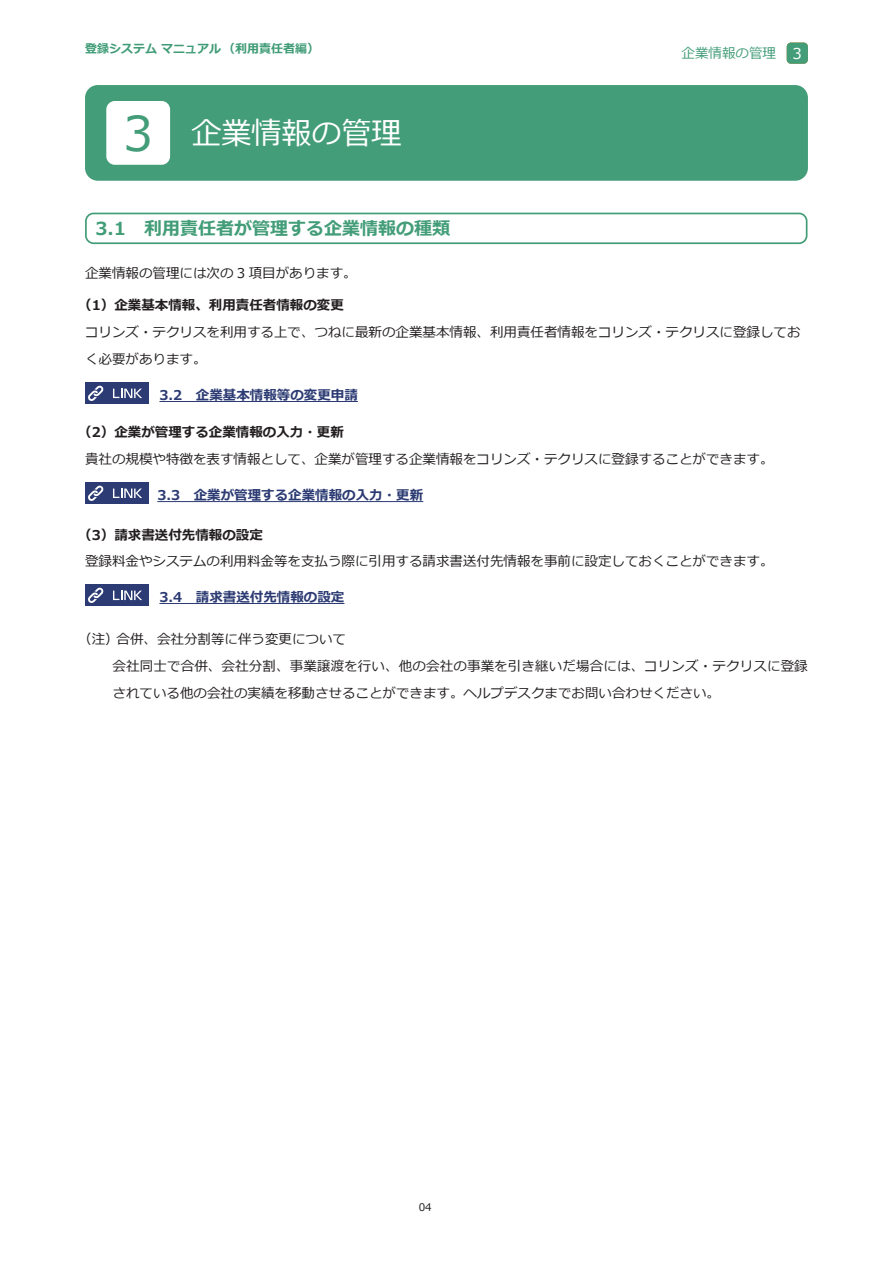
<style>
.page{position:relative;width:893px;height:1263px;background:#fff}
.page>*{position:absolute;margin:0;border:0;box-sizing:border-box;transform-origin:0 0}
.t1{font:48px "Meiryo";color:#439d78}
.t2{font:30px "Meiryo";color:#fff}
.t3{font:700 18px "Meiryo";color:#439d78}
.t4{font:15px "Meiryo";color:#fff}
.t5{font:13.5px/27px "Meiryo";color:#231f20}
.t6{font:700 13.5px "Meiryo";color:#231f20}
.t7{font:700 13.5px "Meiryo";color:#2c3b73}
.t8{font:13.5px "Meiryo";color:#439d78}
.t9{font:700 12px "Meiryo";color:#409c77}
.t10{font:10.5px "Meiryo";color:#231f20}
</style>
<div class="page">
<div style="left:85px;top:85px;width:723px;height:96px;background:#439d78;border-radius:13px"></div>
<div style="left:106px;top:101px;width:64px;height:64px;background:#fff;border-radius:9px"></div>
<div style="left:787px;top:43px;width:21px;height:21px;background:#439d78;border-radius:4px"></div>
<div style="left:85px;top:213px;width:722px;height:31px;border:2px solid #439d78;border-radius:8px"></div>
<div style="left:106px;top:383px;width:43px;height:21px;background:#2c3b73"></div>
<svg style="left:113px;top:389px;width:29px;height:9px"></svg>
<div style="left:85px;top:383px;width:21px;height:21px;background:#2c3b73"></div>
<svg style="left:88px;top:386px;width:15px;height:15px"></svg>
<div style="left:106px;top:483px;width:43px;height:21px;background:#2c3b73"></div>
<svg style="left:113px;top:488px;width:29px;height:10px"></svg>
<div style="left:85px;top:483px;width:21px;height:21px;background:#2c3b73"></div>
<svg style="left:88px;top:486px;width:15px;height:15px"></svg>
<div style="left:106px;top:585px;width:43px;height:21px;background:#2c3b73"></div>
<svg style="left:113px;top:591px;width:29px;height:9px"></svg>
<div style="left:85px;top:585px;width:21px;height:21px;background:#2c3b73"></div>
<svg style="left:88px;top:588px;width:15px;height:15px"></svg>
<hr style="left:159px;top:401px;width:199px;height:1px;background:#2c3b73">
<hr style="left:157px;top:501px;width:266px;height:1px;background:#2c3b73">
<hr style="left:159px;top:603px;width:185px;height:1px;background:#2c3b73">
<p class="t9" style="left:85px;top:41px;width:235px">登録システムマニュアル（利用責任者編(</p>
<h1 class="t1" style="left:123px;top:100px;width:31px">3</h1>
<h2 class="t2" style="left:191px;top:112px;width:211px">企業情報の管理</h2>
<p class="t8" style="left:681px;top:44px;width:96px">企業情報の管理</p>
<p class="t4" style="left:793px;top:43px;width:11px">13</p>
<h3 class="t3" style="left:95px;top:216px;width:356px">3.1　利用責任者が管理する企業情報の種類</h3>
<p class="t5" style="left:85px;top:260px;width:273px">企業情報の管理には次の 3 項目があります。</p>
<p class="t6" style="left:78px;top:295px;width:267px">（1）企業基本情報、利用責任者情報の変更</p>
<p class="t5" style="left:85px;top:319px;width:717px">コリンズ・テクリスを利用する上で、つねに最新の企業基本情報、利用責任者情報をコリンズ・テクリスに登録しておく必要があります。</p>
<p class="t7" style="left:159px;top:385px;width:200px">3.2　企業基本情報等の変更申請</p>
<p class="t6" style="left:78px;top:423px;width:267px">（2）企業が管理する企業情報の入力・更新</p>
<p class="t5" style="left:85px;top:446px;width:690px">貴社の規模や特徴を表す情報として、企業が管理する企業情報をコリンズ・テクリスに登録することができます。</p>
<p class="t7" style="left:157px;top:485px;width:267px">3.3　企業が管理する企業情報の入力・更新</p>
<p class="t6" style="left:78px;top:525px;width:186px">（3）請求書送付先情報の設定</p>
<p class="t5" style="left:85px;top:548px;width:690px">登録料金やシステムの利用料金等を支払う際に引用する請求書送付先情報を事前に設定しておくことができます。</p>
<p class="t7" style="left:159px;top:587px;width:186px">3.4　請求書送付先情報の設定</p>
<p class="t5" style="left:117px;top:627px;width:231px">合併、会社分割等に伴う変更について</p>
<p class="t5" style="left:113px;top:627px;width:697px;text-indent:-34px">（注）<br>会社同士で合併、会社分割、事業譲渡を行い、他の会社の事業を引き継いだ場合には、コリンズ・テクリスに登録されている他の会社の実績を移動させることができます。ヘルプデスクまでお問い合わせください。</p>
<p class="t10" style="left:419px;top:1199px;width:15px">04</p>
</div>
